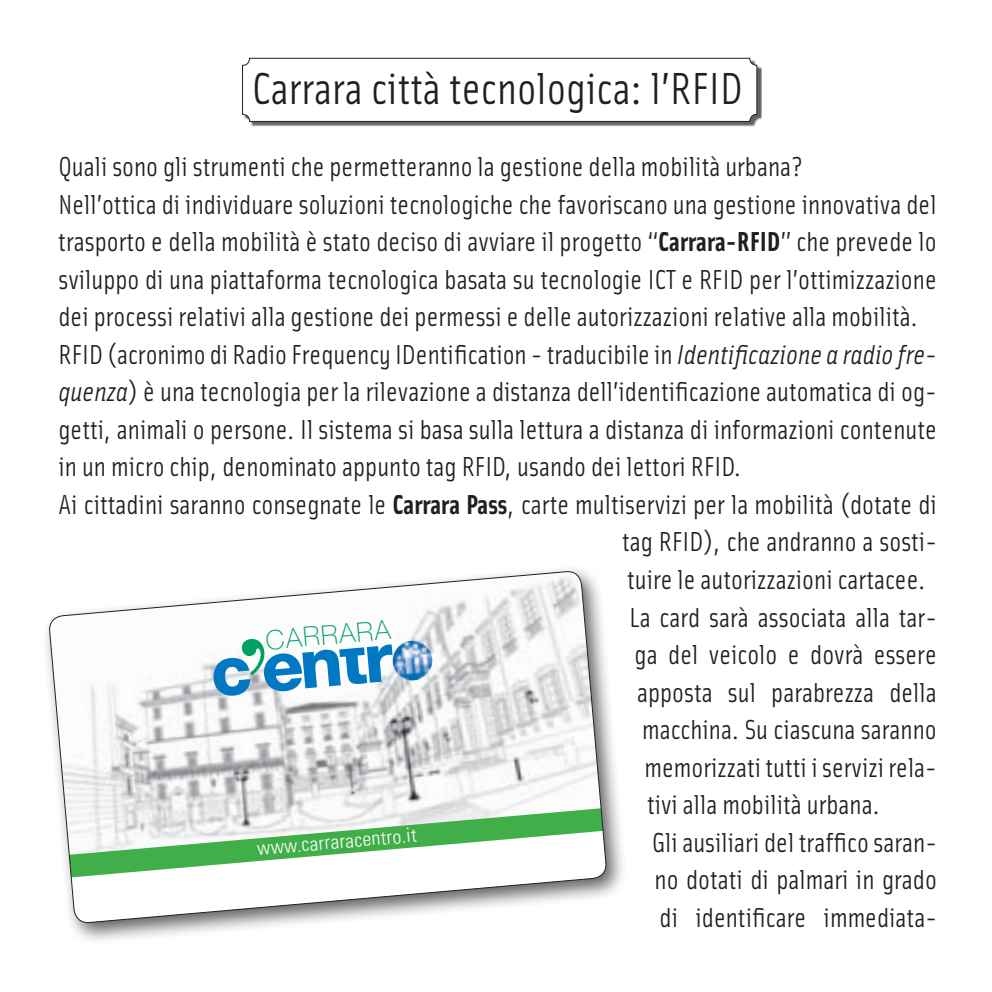
<style>
.page{position:relative;width:992px;height:992px;background:#fff}
.page>*{position:absolute;margin:0;border:0;box-sizing:border-box;transform-origin:0 0}
.t1{font:45px "Solex";color:#231f20}
.t2{font:27.5px "Solex";color:#231f20}
.t3{font:100 26.75px "Helvetica Neue";color:#00a261}
.t4{font:300 condensed 19.75px "Univers";color:#fff}
.s1{font-weight:700}
.s2{font-style:italic}
</style>
<div class="page">
<div style="left:244px;top:60px;width:518px;height:67px;background:#231f20;opacity:.7"></div>
<div style="left:243px;top:58px;width:514px;height:63px;background:#fff;border-radius:7px"></div>
<div style="left:242px;top:58px;width:515px;height:64px;border:1px solid #231f20;border-radius:7px"></div>
<div style="left:41px;top:563px;width:586px;height:381px;background:#231f20;opacity:.7"></div>
<svg style="left:48px;top:570px;width:559px;height:354px"></svg>
<h1 class="t1" style="left:252px;top:60px;width:492px">Carrara città tecnologica: l’RFID</h1>
<p class="t2" style="left:58px;top:149px;width:746px">Quali sono gli strumenti che permetteranno la gestione della mobilità urbana?</p>
<p class="t2" style="left:58px;top:187px;width:880px">Nell’ottica di individuare soluzioni tecnologiche che favoriscano una gestione innovativa del</p>
<p class="t2" style="left:58px;top:224px;width:880px">trasporto e della mobilità è stato deciso di avviare il progetto “<span class="s1">Carrara-RFID</span>” che prevede lo</p>
<p class="t2" style="left:58px;top:262px;width:880px">sviluppo di una piattaforma tecnologica basata su tecnologie ICT e RFID per l’ottimizzazione</p>
<p class="t2" style="left:58px;top:299px;width:861px">dei processi relativi alla gestione dei permessi e delle autorizzazioni relative alla mobilità.</p>
<p class="t2" style="left:58px;top:337px;width:880px">RFID (acronimo di Radio Frequency IDentification - traducibile in <span class="s2">Identificazione a radio fre-</span></p>
<p class="t2" style="left:58px;top:374px;width:880px"><span class="s2">quenza</span>) è una tecnologia per la rilevazione a distanza dell’identificazione automatica di og-</p>
<p class="t2" style="left:58px;top:412px;width:880px">getti, animali o persone. Il sistema si basa sulla lettura a distanza di informazioni contenute</p>
<p class="t2" style="left:59px;top:449px;width:685px">in un micro chip, denominato appunto tag RFID, usando dei lettori RFID.</p>
<p class="t2" style="left:59px;top:487px;width:880px">Ai cittadini saranno consegnate le <span class="s1">Carrara Pass</span>, carte multiservizi per la mobilità (dotate di</p>
<p class="t2" style="left:622px;top:524px;width:316px">tag RFID), che andranno a sosti-</p>
<p class="t2" style="left:627px;top:562px;width:300px">tuire le autorizzazioni cartacee.</p>
<p class="t2" style="left:630px;top:599px;width:309px">La card sarà associata alla tar-</p>
<p class="t2" style="left:635px;top:637px;width:304px">ga del veicolo e dovrà essere</p>
<p class="t2" style="left:637px;top:674px;width:301px">apposta sul parabrezza della</p>
<p class="t2" style="left:642px;top:712px;width:296px">macchina. Su ciascuna saranno</p>
<p class="t2" style="left:645px;top:749px;width:294px">memorizzati tutti i servizi rela-</p>
<p class="t2" style="left:647px;top:787px;width:235px">tivi alla mobilità urbana.</p>
<p class="t2" style="left:652px;top:825px;width:286px">Gli ausiliari del traffico saran-</p>
<p class="t2" style="left:655px;top:862px;width:284px">no dotati di palmari in grado</p>
<p class="t2" style="left:660px;top:900px;width:279px">di identificare immediata-</p>
<p class="t3" style="left:264px;top:625px;width:127px;rotate:-5deg">CARRARA</p>
<p class="t4" style="left:256px;top:837px;width:161px;rotate:-5deg">www.carraracentro.it</p>
</div>
